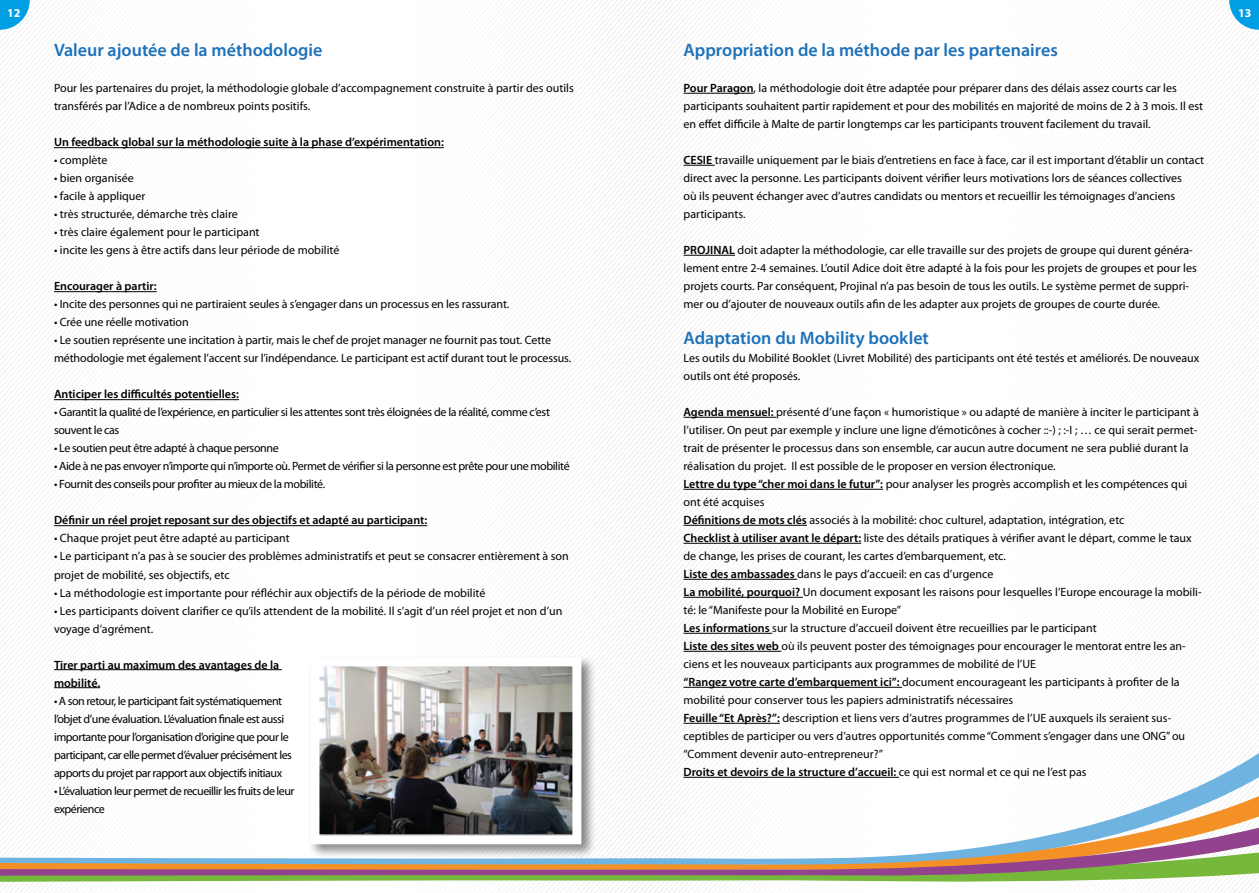
<style>
.page{position:relative;width:1259px;height:893px;background:#fff}
.page>*{position:absolute;margin:0;border:0;box-sizing:border-box;transform-origin:0 0}
.t1{font:600 18px "Myriad Pro";color:#1d71b8}
.t2{font:12px/18px "Myriad Pro";color:#000}
.t3{font:12px/18px "Myriad Pro";letter-spacing:-.03em;color:#000}
.t4{font:12px/18px "Myriad Pro";letter-spacing:-.04em;color:#000}
.t5{font:600 12px/18px "Myriad Pro";color:#000}
.t6{font:700 12px "Myriad Pro";color:#fff}
.s1{font-weight:600}
</style>
<div class="page">
<svg style="left:0;top:713px;width:1259px;height:57px"></svg>
<svg style="left:0;top:770px;width:1259px;height:41px"></svg>
<svg style="left:0;top:876px;width:1259px;height:6px;fill:#76b83c"></svg>
<svg style="left:0;top:811px;width:1259px;height:65px"></svg>
<svg style="left:0;top:0;width:30px;height:30px"></svg>
<svg style="left:1229px;top:0;width:30px;height:30px"></svg>
<hr style="left:54px;top:147px;width:390px;height:1px;background:#000">
<hr style="left:54px;top:291px;width:103px;height:1px;background:#000">
<hr style="left:54px;top:399px;width:185px;height:1px;background:#000">
<hr style="left:54px;top:525px;width:373px;height:1px;background:#000">
<hr style="left:54px;top:669px;width:228px;height:1px;background:#000">
<hr style="left:54px;top:687px;width:46px;height:1px;background:#000">
<hr style="left:683px;top:93px;width:70px;height:1px;background:#000">
<hr style="left:683px;top:165px;width:32px;height:1px;background:#000">
<hr style="left:683px;top:255px;width:52px;height:1px;background:#000">
<hr style="left:683px;top:417px;width:93px;height:1px;background:#000">
<hr style="left:683px;top:489px;width:200px;height:1px;background:#000">
<hr style="left:683px;top:525px;width:124px;height:1px;background:#000">
<hr style="left:683px;top:543px;width:178px;height:1px;background:#000">
<hr style="left:683px;top:579px;width:114px;height:1px;background:#000">
<hr style="left:683px;top:597px;width:119px;height:1px;background:#000">
<hr style="left:683px;top:633px;width:89px;height:1px;background:#000">
<hr style="left:683px;top:651px;width:98px;height:1px;background:#000">
<hr style="left:683px;top:687px;width:219px;height:1px;background:#000">
<hr style="left:683px;top:723px;width:97px;height:1px;background:#000">
<hr style="left:683px;top:777px;width:216px;height:1px;background:#000">
<div style="left:307px;top:654px;width:289px;height:205px;background:#000;opacity:.5"></div>
<img style="left:306px;top:653px;width:280px;height:196px">
<p class="t6" style="left:7px;top:5px;width:15px">12</p>
<p class="t6" style="left:1238px;top:5px;width:15px">13</p>
<h1 class="t1" style="left:54px;top:39px;width:270px">Valeur ajoutée de la méthodologie</h1>
<p class="t2" style="left:54px;top:79px;width:521px">Pour les partenaires du projet, la méthodologie globale d’accompagnement construite à partir des outils transférés par l’Adice a de nombreux points positifs.</p>
<p class="t5" style="left:54px;top:133px;width:391px">Un feedback global sur la méthodologie suite à la phase d’expérimentation:</p>
<p class="t2" style="left:54px;top:151px;width:55px">• complète</p>
<p class="t2" style="left:54px;top:169px;width:81px">• bien organisée</p>
<p class="t2" style="left:54px;top:187px;width:93px">• facile à appliquer</p>
<p class="t2" style="left:54px;top:205px;width:185px">• très structurée, démarche très claire</p>
<p class="t2" style="left:54px;top:223px;width:207px">• très claire également pour le participant</p>
<p class="t2" style="left:54px;top:241px;width:287px">• incite les gens à être actifs dans leur période de mobilité</p>
<p class="t5" style="left:54px;top:277px;width:104px">Encourager à partir:</p>
<p class="t2" style="left:54px;top:295px;width:457px">• Incite des personnes qui ne partiraient seules à s’engager dans un processus en les rassurant.</p>
<p class="t2" style="left:54px;top:313px;width:136px">• Crée une réelle motivation</p>
<p class="t2" style="left:54px;top:331px;width:518px">• Le soutien représente une incitation à partir, mais le chef de projet manager ne fournit pas tout. Cette méthodologie met également l’accent sur l’indépendance. Le participant est actif durant tout le processus.</p>
<p class="t5" style="left:54px;top:385px;width:186px">Anticiper les difficultés potentielles:</p>
<p class="t3" style="left:54px;top:403px;width:497px">• Garantit la qualité de l’expérience, en particulier si les attentes sont très éloignées de la réalité, comme c’est souvent le cas</p>
<p class="t3" style="left:54px;top:439px;width:226px">• Le soutien peut être adapté à chaque personne</p>
<p class="t3" style="left:54px;top:457px;width:517px">• Aide à ne pas envoyer n’importe qui n’importe où. Permet de vérifier si la personne est prête pour une mobilité</p>
<p class="t3" style="left:54px;top:475px;width:273px">• Fournit des conseils pour profiter au mieux de la mobilité.</p>
<p class="t5" style="left:54px;top:511px;width:375px">Définir un réel projet reposant sur des objectifs et adapté au participant:</p>
<p class="t2" style="left:54px;top:529px;width:237px">• Chaque projet peut être adapté au participant</p>
<p class="t2" style="left:54px;top:547px;width:516px">• Le participant n’a pas à se soucier des problèmes administratifs et peut se consacrer entièrement à son projet de mobilité, ses objectifs, etc</p>
<p class="t2" style="left:54px;top:583px;width:433px">• La méthodologie est importante pour réfléchir aux objectifs de la période de mobilité</p>
<p class="t2" style="left:54px;top:601px;width:510px">• Les participants doivent clarifier ce qu’ils attendent de la mobilité. Il s’agit d’un réel projet et non d’un voyage d’agrément.</p>
<p class="t5" style="left:54px;top:655px;width:227px">Tirer parti au maximum des avantages de la mobilité.</p>
<p class="t4" style="left:54px;top:691px;width:239px">• A son retour, le participant fait systématiquement l’objet d’une évaluation. L’évaluation finale est aussi importante pour l’organisation d’origine que pour le participant, car elle permet d’évaluer précisément les apports du projet par rapport aux objectifs initiaux</p>
<p class="t4" style="left:54px;top:781px;width:242px">• L’évaluation leur permet de recueillir les fruits de leur expérience</p>
<h1 class="t1" style="left:683px;top:39px;width:376px">Appropriation de la méthode par les partenaires</h1>
<p class="t2" style="left:683px;top:79px;width:521px"><span class="s1">Pour Paragon</span>, la méthodologie doit être adaptée pour préparer dans des délais assez courts car les participants souhaitent partir rapidement et pour des mobilités en majorité de moins de 2 à 3 mois. Il est en effet difficile à Malte de partir longtemps car les participants trouvent facilement du travail.</p>
<p class="t2" style="left:683px;top:151px;width:522px"><span class="s1">CESIE</span> travaille uniquement par le biais d’entretiens en face à face, car il est important d’établir un contact direct avec la personne. Les participants doivent vérifier leurs motivations lors de séances collectives<br>où ils peuvent échanger avec d’autres candidats ou mentors et recueillir les témoignages d’anciens participants.</p>
<p class="t2" style="left:683px;top:241px;width:515px"><span class="s1">PROJINAL</span> doit adapter la méthodologie, car elle travaille sur des projets de groupe qui durent généra&shy;lement entre 2-4 semaines. L’outil Adice doit être adapté à la fois pour les projets de groupes et pour les projets courts. Par conséquent, Projinal n’a pas besoin de tous les outils. Le système permet de suppri&shy;mer ou d’ajouter de nouveaux outils afin de les adapter aux projets de groupes de courte durée.</p>
<h1 class="t1" style="left:683px;top:327px;width:247px">Adaptation du Mobility booklet</h1>
<p class="t2" style="left:683px;top:349px;width:517px">Les outils du Mobilité Booklet (Livret Mobilité) des participants ont été testés et améliorés. De nouveaux outils ont été proposés.</p>
<p class="t2" style="left:683px;top:403px;width:520px"><span class="s1">Agenda mensuel:</span> présenté d’une façon « humoristique » ou adapté de manière à inciter le participant à l’utiliser. On peut par exemple y inclure une ligne d’émoticônes à cocher ::-) ; :-I ; … ce qui serait permet&shy;trait de présenter le processus dans son ensemble, car aucun autre document ne sera publié durant la réalisation du projet. Il est possible de le proposer en version électronique.<br><span class="s1">Lettre du type “cher moi dans le futur”:</span> pour analyser les progrès accomplish et les compétences qui ont été acquises<br><span class="s1">Définitions de mots clés</span> associés à la mobilité: choc culturel, adaptation, intégration, etc<br><span class="s1">Checklist à utiliser avant le départ:</span> liste des détails pratiques à vérifier avant le départ, comme le taux de change, les prises de courant, les cartes d’embarquement, etc.<br><span class="s1">Liste des ambassades</span> dans le pays d’accueil: en cas d’urgence<br><span class="s1">La mobilité, pourquoi?</span> Un document exposant les raisons pour lesquelles l’Europe encourage la mobili&shy;té: le “Manifeste pour la Mobilité en Europe”<br><span class="s1">Les informations</span> sur la structure d’accueil doivent être recueillies par le participant<br><span class="s1">Liste des sites web</span> où ils peuvent poster des témoignages pour encourager le mentorat entre les an&shy;ciens et les nouveaux participants aux programmes de mobilité de l’UE<br><span class="s1">“Rangez votre carte d’embarquement ici”:</span> document encourageant les participants à profiter de la mobilité pour conserver tous les papiers administratifs nécessaires<br><span class="s1">Feuille “Et Après?”:</span> description et liens vers d’autres programmes de l’UE auxquels ils seraient sus&shy;ceptibles de participer ou vers d’autres opportunités comme “Comment s’engager dans une ONG” ou “Comment devenir auto-entrepreneur?”<br><span class="s1">Droits et devoirs de la structure d’accueil:</span> ce qui est normal et ce qui ne l’est pas</p>
</div>
